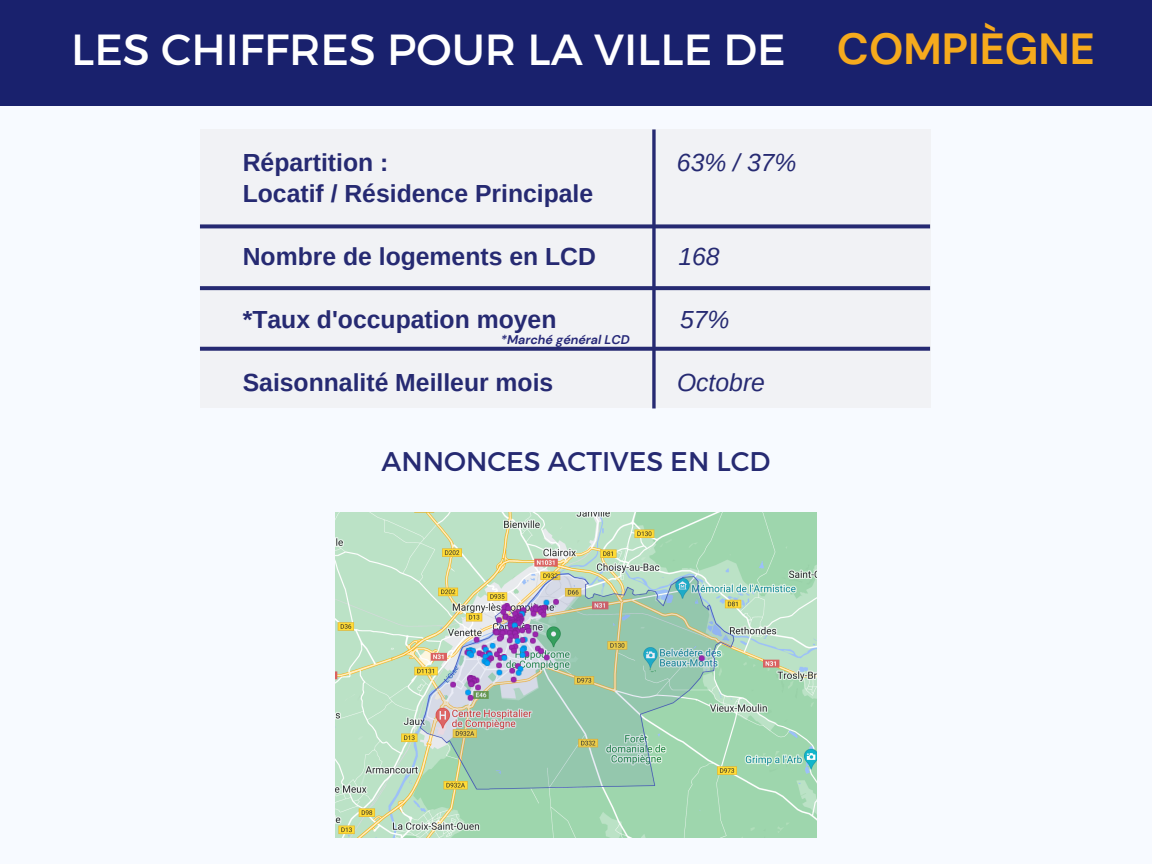
<style>
.page{position:relative;width:1152px;height:864px;background:#f7faff}
.page>*{position:absolute;margin:0;border:0;box-sizing:border-box;transform-origin:0 0}
.t1{font:43.5px "Montserrat";color:#fff}
.t2{font:27px "Montserrat";color:#262a72}
.t3{font:700 24.75px "Arimo";color:#262a72}
.t4{font:italic 24.75px "Arimo";color:#262a72}
.t5{font:italic 700 12.6px "DM Sans";color:#262878}
.s1{font-family:"DM Sans";font-weight:700;color:#f5aa1d}
</style>
<div class="page">
<div style="left:200px;top:129px;width:730px;height:279px;background:#f1f2f5"></div>
<svg style="left:200px;top:347px;width:730px;height:4px;background:#33367a"></svg>
<hr style="left:200px;top:225px;width:730px;height:3px;background:#262a72">
<svg style="left:200px;top:286px;width:730px;height:4px;background:#2d3176"></svg>
<svg style="left:652px;top:129px;width:4px;height:279px"></svg>
<div style="left:0;top:0;width:1152px;height:105px;background:#19216d"></div>
<img style="left:336px;top:512px;width:480px;height:325px">
<h1 class="t1" style="left:71px;top:21px;width:1025px">LES CHIFFRES POUR LA VILLE DE <span class="s1">COMPIÈGNE</span></h1>
<p class="t3" style="left:243px;top:148px;width:147px">Répartition :</p>
<p class="t4" style="left:677px;top:148px;width:121px">63% / 37%</p>
<p class="t3" style="left:243px;top:180px;width:352px">Locatif / Résidence Principale</p>
<p class="t3" style="left:243px;top:243px;width:355px">Nombre de logements en LCD</p>
<p class="t4" style="left:678px;top:243px;width:43px">168</p>
<p class="t3" style="left:243px;top:306px;width:315px">*Taux d'occupation moyen</p>
<p class="t4" style="left:680px;top:306px;width:51px">57%</p>
<p class="t3" style="left:243px;top:369px;width:312px">Saisonnalité Meilleur mois</p>
<p class="t4" style="left:677px;top:369px;width:89px">Octobre</p>
<p class="t5" style="left:501px;top:331px;width:130px">*Marché général LCD</p>
<p class="t2" style="left:381px;top:444px;width:391px">ANNONCES ACTIVES EN LCD</p>
</div>
